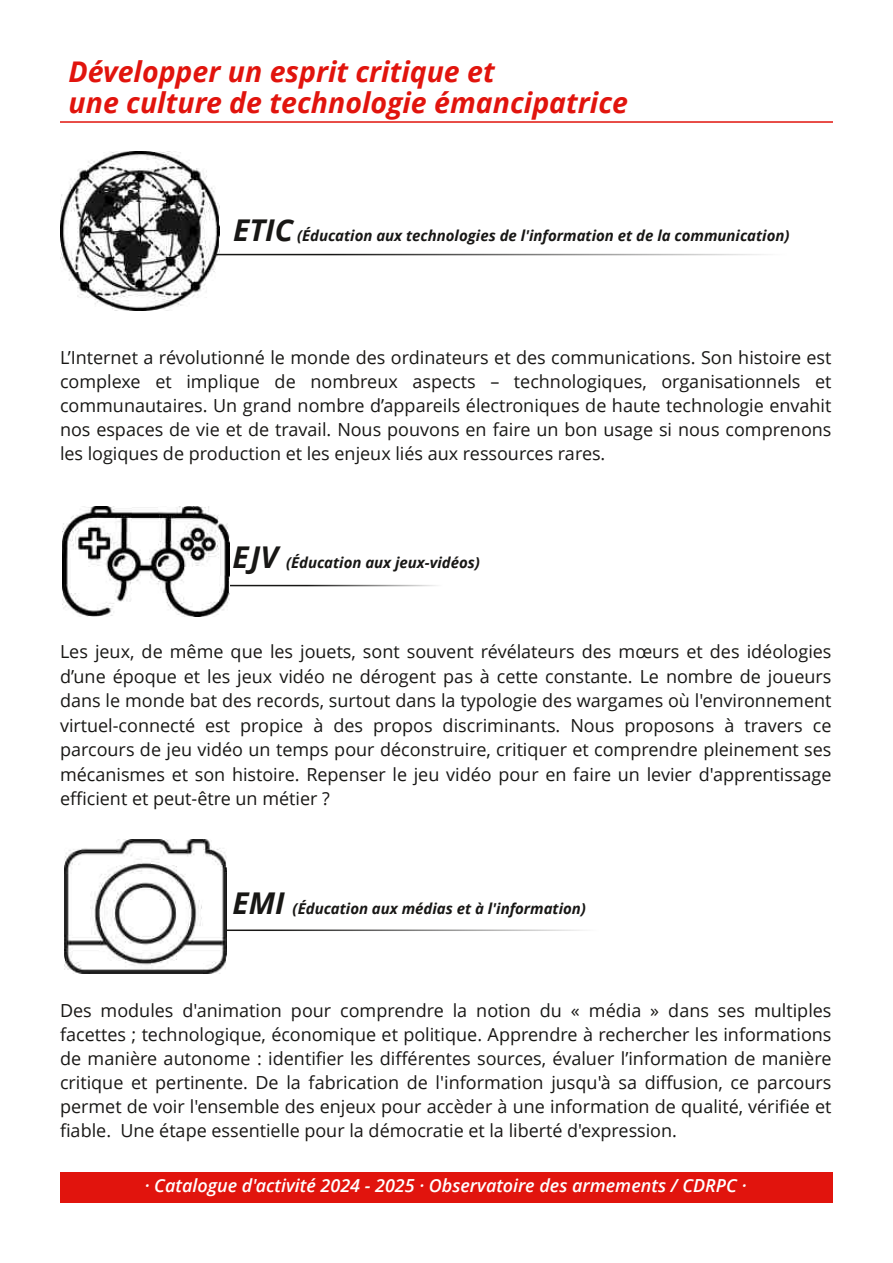
<style>
.page{position:relative;width:893px;height:1263px;background:#fff}
.page>*{position:absolute;margin:0;border:0;box-sizing:border-box;transform-origin:0 0}
.t1{font:italic 700 28.5px/30.2px "Open Sans";color:#e1140d}
.t2{font:18px/24px "Open Sans";color:#181715;text-align:justify}
.t3{font:italic 600 18px "Open Sans";color:#fff}
.t4{font:italic 700 15px "Open Sans";letter-spacing:-.005em;color:#181715}
.s1{font-size:30px}
</style>
<div class="page">
<img style="left:60px;top:151px;width:160px;height:160px">
<img style="left:65px;top:839px;width:162px;height:134px">
<img style="left:63px;top:506px;width:166px;height:110px">
<hr style="left:215px;top:254px;width:618px;height:1px;background:#fff">
<div style="left:60px;top:1173px;width:773px;height:30px;background:#e1140d"></div>
<hr style="left:60px;top:121px;width:773px;height:2px;background:#e1140d">
<h1 class="t1" style="left:69px;top:56px;width:561px">Développer un esprit critique et<br>une culture de technologie émancipatrice</h1>
<p class="t4" style="left:233px;top:225px;width:558px"><span class="s1">ETIC</span> (Éducation aux technologies de l'information et de la communication)</p>
<p class="t2" style="left:60px;top:345px;width:773px">L’Internet a révolutionné le monde des ordinateurs et des communications. Son histoire est complexe et implique de nombreux aspects – technologiques, organisationnels et communautaires. Un grand nombre d’appareils électroniques de haute technologie envahit nos espaces de vie et de travail. Nous pouvons en faire un bon usage si nous comprenons les logiques de production et les enjeux liés aux ressources rares.</p>
<p class="t4" style="left:233px;top:552px;width:249px"><span class="s1">EJV</span> (Éducation aux jeux-vidéos)</p>
<p class="t2" style="left:60px;top:639px;width:773px;line-height:24.5px">Les jeux, de même que les jouets, sont souvent révélateurs des mœurs et des idéologies d’une époque et les jeux vidéo ne dérogent pas à cette constante. Le nombre de joueurs dans le monde bat des records, surtout dans la typologie des wargames où l'environnement virtuel-connecté est propice à des propos discriminants. Nous proposons à travers ce parcours de jeu vidéo un temps pour déconstruire, critiquer et comprendre pleinement ses mécanismes et son histoire. Repenser le jeu vidéo pour en faire un levier d'apprentissage efficient et peut-être un métier ?</p>
<p class="t4" style="left:233px;top:897px;width:355px"><span class="s1">EMI</span> (Éducation aux médias et à l'information)</p>
<p class="t2" style="left:60px;top:998px;width:773px">Des modules d'animation pour comprendre la notion du « média » dans ses multiples facettes ; technologique, économique et politique. Apprendre à rechercher les informations de manière autonome : identifier les différentes sources, évaluer l’information de manière critique et pertinente. De la fabrication de l'information jusqu'à sa diffusion, ce parcours permet de voir l'ensemble des enjeux pour accèder à une information de qualité, vérifiée et fiable. Une étape essentielle pour la démocratie et la liberté d'expression.</p>
<p class="t3" style="left:145px;top:1173px;width:603px">· Catalogue d'activité 2024 - 2025 · Observatoire des armements / CDRPC ·</p>
</div>
